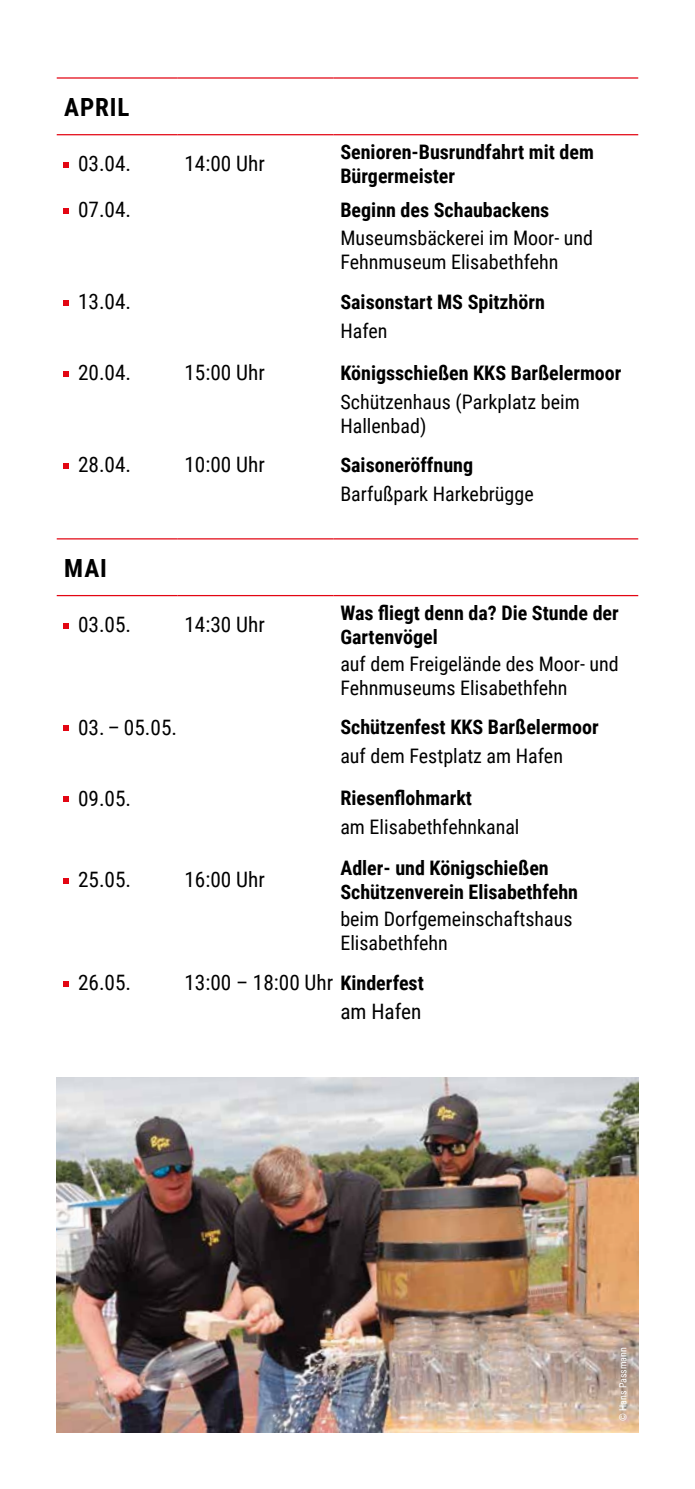
<style>
.page{position:relative;width:695px;height:1489px;background:#fff}
.page>*{position:absolute;margin:0;border:0;box-sizing:border-box;transform-origin:0 0}
.t1{font:700 25px "Roboto Condensed";letter-spacing:.035em;color:#000}
.t2{font:21.25px/29.2px "Roboto Condensed";color:#000;text-align:right}
.t3{font:700 20px/24px "Roboto Condensed";color:#000}
.t4{font:20px/24px "Roboto Condensed";color:#000}
.t5{font:10px "Roboto Condensed";color:#fff}
.s1{font-weight:700;font-size:20px}
</style>
<div class="page">
<hr style="left:57px;top:538px;width:120px;height:1px;background:#e30613">
<hr style="left:177px;top:538px;width:156px;height:1px;background:#e30613">
<hr style="left:333px;top:538px;width:305px;height:1px;background:#e30613">
<hr style="left:57px;top:595px;width:120px;height:1px;background:#e30613">
<hr style="left:177px;top:595px;width:156px;height:1px;background:#e30613">
<hr style="left:333px;top:595px;width:305px;height:1px;background:#e30613">
<hr style="left:57px;top:77px;width:120px;height:2px;background:#e30613">
<hr style="left:177px;top:77px;width:156px;height:2px;background:#e30613">
<hr style="left:333px;top:77px;width:305px;height:2px;background:#e30613">
<hr style="left:57px;top:134px;width:120px;height:1px;background:#e30613">
<hr style="left:177px;top:134px;width:156px;height:1px;background:#e30613">
<hr style="left:333px;top:134px;width:305px;height:1px;background:#e30613">
<svg style="left:64px;top:162px;width:5px;height:6px"></svg>
<svg style="left:64px;top:208px;width:5px;height:5px"></svg>
<svg style="left:64px;top:300px;width:5px;height:5px"></svg>
<svg style="left:64px;top:371px;width:5px;height:5px"></svg>
<svg style="left:64px;top:463px;width:5px;height:5px"></svg>
<svg style="left:64px;top:623px;width:5px;height:5px"></svg>
<svg style="left:64px;top:725px;width:5px;height:6px"></svg>
<svg style="left:64px;top:796px;width:5px;height:5px"></svg>
<svg style="left:64px;top:878px;width:5px;height:5px"></svg>
<svg style="left:64px;top:981px;width:5px;height:5px"></svg>
<img style="left:57px;top:1077px;width:581px;height:354px">
<p class="t1" style="left:64px;top:89px;width:67px">APRIL</p>
<p class="t2" style="left:78px;top:148px;width:55px">03.04.</p>
<p class="t2" style="left:184px;top:148px;width:82px">14:00 Uhr</p>
<p class="t3" style="left:340px;top:139px;width:255px">Senioren-Busrundfahrt mit dem<br>Bürgermeister</p>
<p class="t2" style="left:78px;top:194px;width:55px">07.04.</p>
<p class="t3" style="left:340px;top:197px;width:210px">Beginn des Schaubackens</p>
<p class="t4" style="left:340px;top:225px;width:254px">Museumsbäckerei im Moor- und<br>Fehnmuseum Elisabethfehn</p>
<p class="t2" style="left:78px;top:286px;width:55px">13.04.</p>
<p class="t3" style="left:340px;top:289px;width:206px">Saisonstart MS Spitzhörn</p>
<p class="t4" style="left:340px;top:318px;width:49px">Hafen</p>
<p class="t2" style="left:78px;top:357px;width:55px">20.04.</p>
<p class="t2" style="left:184px;top:357px;width:82px">15:00 Uhr</p>
<p class="t3" style="left:340px;top:360px;width:282px">Königsschießen KKS Barßelermoor</p>
<p class="t4" style="left:340px;top:388px;width:241px">Schützenhaus (Parkplatz beim<br>Hallenbad)</p>
<p class="t2" style="left:78px;top:449px;width:55px">28.04.</p>
<p class="t2" style="left:184px;top:449px;width:82px">10:00 Uhr</p>
<p class="t3" style="left:340px;top:452px;width:134px">Saisoneröffnung</p>
<p class="t4" style="left:340px;top:481px;width:195px">Barfußpark Harkebrügge</p>
<p class="t1" style="left:64px;top:550px;width:44px">MAI</p>
<p class="t2" style="left:78px;top:609px;width:55px">03.05.</p>
<p class="t2" style="left:184px;top:609px;width:82px">14:30 Uhr</p>
<p class="t3" style="left:340px;top:600px;width:280px">Was fliegt denn da? Die Stunde der<br>Gartenvögel</p>
<p class="t4" style="left:340px;top:651px;width:280px">auf dem Freigelände des Moor- und<br>Fehnmuseums Elisabethfehn</p>
<p class="t2" style="left:78px;top:711px;width:101px">03. – 05.05.</p>
<p class="t3" style="left:340px;top:714px;width:260px">Schützenfest KKS Barßelermoor</p>
<p class="t4" style="left:340px;top:743px;width:224px">auf dem Festplatz am Hafen</p>
<p class="t2" style="left:78px;top:782px;width:55px">09.05.</p>
<p class="t3" style="left:340px;top:785px;width:133px">Riesenflohmarkt</p>
<p class="t4" style="left:340px;top:814px;width:181px">am Elisabethfehnkanal</p>
<p class="t2" style="left:78px;top:864px;width:55px">25.05.</p>
<p class="t2" style="left:184px;top:864px;width:82px">16:00 Uhr</p>
<p class="t3" style="left:340px;top:854px;width:239px">Adler- und Königschießen<br>Schützenverein Elisabethfehn</p>
<p class="t4" style="left:340px;top:906px;width:234px">beim Dorfgemeinschaftshaus<br>Elisabethfehn</p>
<p class="t2" style="left:78px;top:966px;width:55px">26.05.</p>
<p class="t2" style="left:184px;top:966px;width:241px">13:00 – 18:00 Uhr <span class="s1">Kinderfest </span>am Hafen</p>
<p class="t5" style="left:616px;top:1421px;width:76px;rotate:-90deg">© Hans Passmann</p>
</div>
